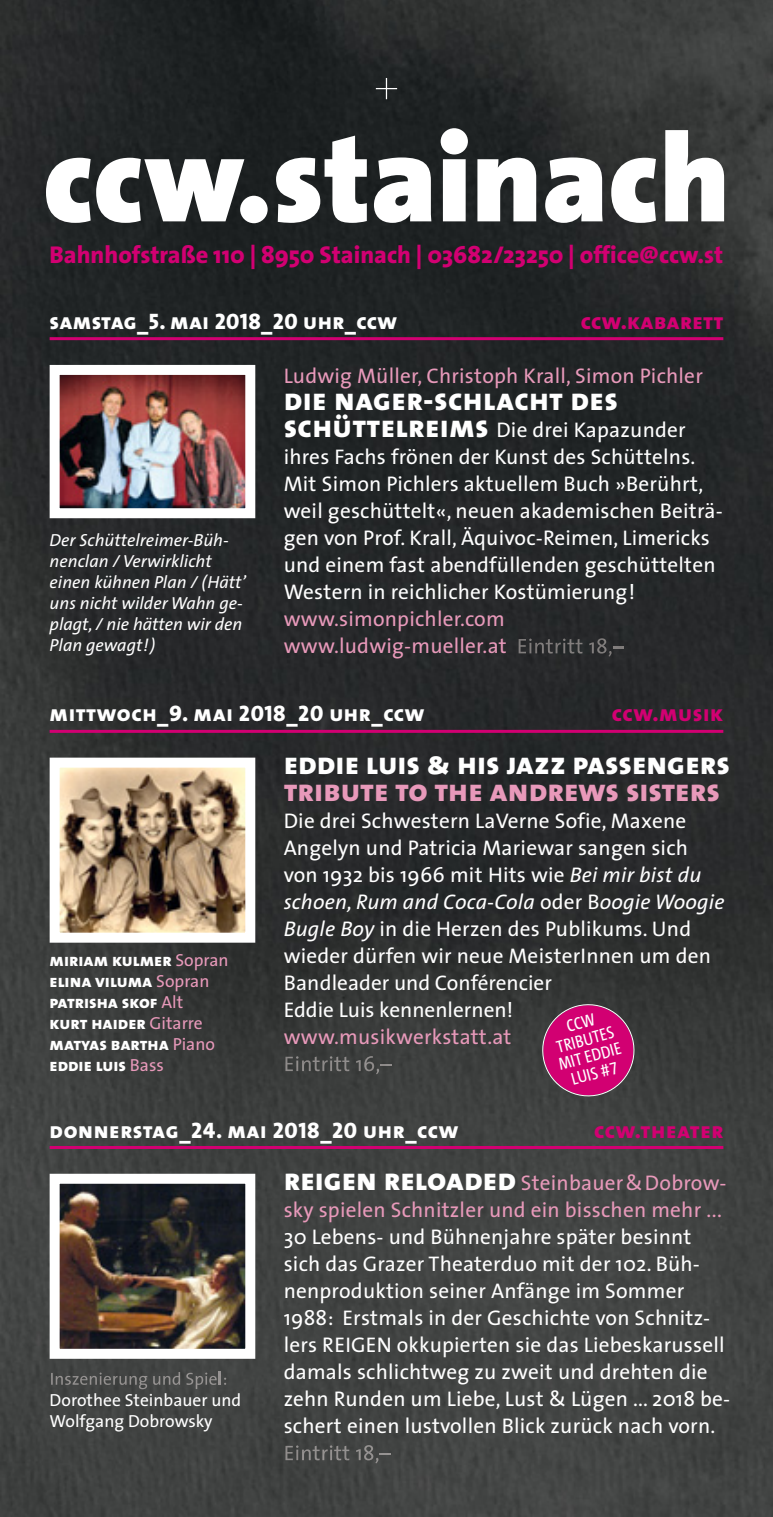
<style>
.page{position:relative;width:773px;height:1517px;background:#fff}
.page>*{position:absolute;margin:0;border:0;box-sizing:border-box;transform-origin:0 0}
.t1{font:900 125px "The Sans";color:#fff}
.t2{font:31.25px "The Sans Extra Bold Caps";color:#fff}
.t3{font:31.25px "The Sans Extra Bold Caps";color:#e899ba}
.t4{font:800 24.5px "The Sans";color:#d20072}
.t5{font:22.5px "The Sans Extra Bold Caps";letter-spacing:.025em;color:#fff}
.t6{font:22.5px "The Sans Extra Bold Caps";letter-spacing:.015em;color:#d20072}
.t7{font:21.25px/27px "The Sans";letter-spacing:.01em;color:#fff}
.t8{font:21.25px/27px "The Sans";letter-spacing:.01em;color:#e899ba}
.t9{font:italic 17.5px/21px "The Sans";color:#fff}
.t10{font:17.5px/21px "The Sans Extra Bold Caps";color:#fff}
.t11{font:17.5px/21px "The Sans";color:#fff}
.t12{font:17.5px/17.5px "The Sans Cd LF5";color:#fff;text-align:center}
.s1{font-family:"The Sans Extra Bold Caps";font-size:31.25px}
.s2{font-family:"The Sans";color:#e899ba}
.s3{font-style:italic}
.s4{font-family:"The Sans Extra Bold Caps";font-size:31.25px;color:#fff}
</style>
<div class="page">
<img style="left:0;top:0;width:772px;height:1517px">
<svg style="left:376px;top:78px;width:21px;height:21px"></svg>
<hr style="left:50px;top:337px;width:673px;height:3px;background:#d20072">
<img style="left:518px;top:638px;width:94px;height:18px">
<svg style="left:613px;top:646px;width:10px;height:2px"></svg>
<hr style="left:50px;top:730px;width:673px;height:3px;background:#d20072">
<img style="left:285px;top:1056px;width:95px;height:18px">
<img style="left:61px;top:768px;width:183px;height:163px">
<div style="left:50px;top:757px;width:205px;height:185px;border:10px solid #fff"></div>
<img style="left:61px;top:376px;width:183px;height:131px">
<div style="left:50px;top:365px;width:205px;height:153px;border:10px solid #fff"></div>
<svg style="left:537px;top:999px;width:102px;height:102px;background:#9c1d62"></svg>
<hr style="left:50px;top:1146px;width:673px;height:3px;background:#d20072">
<img style="left:285px;top:1445px;width:94px;height:18px">
<img style="left:61px;top:1184px;width:183px;height:163px">
<div style="left:50px;top:1173px;width:205px;height:185px;border:10px solid #fff"></div>
<img style="left:51px;top:1372px;width:129px;height:17px">
<svg style="left:219px;top:1372px;width:7px;height:12px"></svg>
<h1 class="t1" style="left:43px;top:73px;width:688px">ccw.stainach</h1>
<p class="t4" style="left:50px;top:243px;width:675px">Bahnhofstraße 110 | 8950 Stainach | 03682/23250 | office@ccw.st</p>
<p class="t5" style="left:50px;top:308px;width:349px">samstag_5. mai 2018_20 uhr_ccw</p>
<p class="t6" style="left:580px;top:308px;width:144px">ccw.kabarett</p>
<p class="t9" style="left:50px;top:531px;width:198px">Der Schüttelreimer-Büh - nenclan / Verwirklicht einen kühnen Plan / (Hätt’ uns nicht wilder Wahn ge - plagt, / nie hätten wir den<br>Plan gewagt!)</p>
<p class="t8" style="left:283px;top:365px;width:420px">Ludwig Müller, Christoph Krall, Simon Pichler</p>
<h2 class="t2" style="left:283px;top:381px;width:336px">die nager-schlacht des</h2>
<p class="t7" style="left:283px;top:419px;width:440px"><span class="s1">schüttelreims</span> Die drei Kapazunder ihres Fachs frönen der Kunst des Schüttelns.<br>Mit Simon Pichlers aktuellem Buch »Berührt, weil geschüttelt«, neuen akademischen Beiträ&shy;gen von Prof. Krall, Äquivoc-Reimen, Limericks und einem fast abendfüllenden geschüttelten Western in reichlicher Kostümierung!</p>
<p class="t8" style="left:283px;top:608px;width:224px">www.simonpichler.com www.ludwig-mueller.at</p>
<p class="t5" style="left:50px;top:700px;width:376px">mittwoch_9. mai 2018_20 uhr_ccw</p>
<p class="t6" style="left:611px;top:700px;width:113px">ccw.musik</p>
<p class="t10" style="left:50px;top:949px;width:180px">miriam kulmer <span class="s2">Sopran </span>elina viluma <span class="s2">Sopran </span>patrisha skof <span class="s2">Alt<br></span>kurt haider <span class="s2">Gitarre </span>matyas bartha <span class="s2">Piano </span>eddie luis <span class="s2">Bass</span></p>
<h2 class="t2" style="left:283px;top:745px;width:448px">eddie luis &amp; his jazz passengers</h2>
<h2 class="t3" style="left:283px;top:772px;width:437px">tribute to the andrews sisters</h2>
<p class="t7" style="left:283px;top:809px;width:442px">Die drei Schwestern LaVerne Sofie, Maxene Angelyn und Patricia Mariewar sangen sich von 1932 bis 1966 mit Hits wie <span class="s3">Bei mir bist du schoen, Rum and Coca-Cola</span> oder B<span class="s3">oogie Woogie Bugle Boy</span> in die Herzen des Publikums. Und wieder dürfen wir neue MeisterInnen um den Bandleader und Conférencier<br>Eddie Luis kennenlernen!</p>
<p class="t8" style="left:283px;top:1025px;width:229px">www.musikwerkstatt.at</p>
<p class="t12" style="left:547px;top:1023px;width:66px;rotate:-15deg">CCW<br>TRIBUTES<br>MIT EDDIE<br>LUIS #7</p>
<p class="t5" style="left:50px;top:1116px;width:410px">donnerstag_24. mai 2018_20 uhr_ccw</p>
<p class="t6" style="left:594px;top:1116px;width:131px">ccw.theater</p>
<p class="t11" style="left:50px;top:1391px;width:193px">Dorothee Steinbauer und<br>Wolfgang Dobrowsky</p>
<p class="t8" style="left:283px;top:1171px;width:444px"><span class="s4">reigen reloaded</span> Steinbauer&amp;Dobrow&shy;sky spielen Schnitzler und ein bisschen mehr ...</p>
<p class="t7" style="left:283px;top:1225px;width:448px">30 Lebens- und Bühnenjahre später besinnt sich das Grazer Theaterduo mit der 102. Büh&shy;nenproduktion seiner Anfänge im Sommer 1988: Erstmals in der Geschichte von Schnitz&shy;lers REIGEN okkupierten sie das Liebeskarussell damals schlichtweg zu zweit und drehten die zehn Runden um Liebe, Lust &amp; Lügen ... 2018 be&shy;schert einen lustvollen Blick zurück nach vorn.</p>
</div>
